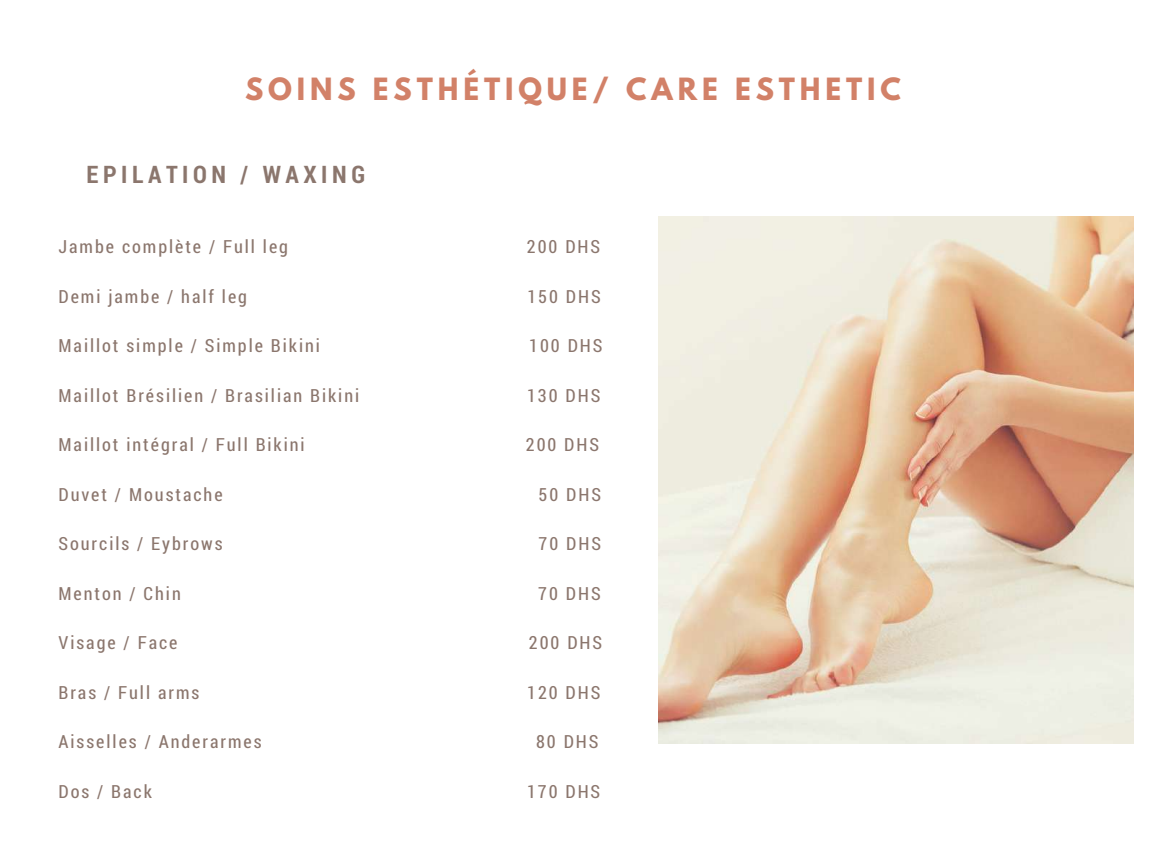
<style>
.page{position:relative;width:1152px;height:864px;background:#fff}
.page>*{position:absolute;margin:0;border:0;box-sizing:border-box;transform-origin:0 0}
.t1{font:700 27.15px "League Spartan";letter-spacing:.18em;color:#d28168}
.t2{font:700 24.15px "Roboto Condensed";letter-spacing:.19em;color:#8b766d}
.t3{font:18.15px "Roboto Condensed";letter-spacing:.11em;color:#8b766d}
</style>
<div class="page">
<img style="left:658px;top:216px;width:476px;height:528px">
<h1 class="t1" style="left:245px;top:76px;width:657px">SOINS ESTHÉTIQUE/ CARE ESTHETIC</h1>
<h2 class="t2" style="left:87px;top:158px;width:280px">EPILATION / WAXING</h2>
<p class="t3" style="left:58px;top:234px;width:231px">Jambe complète / Full leg</p>
<p class="t3" style="left:527px;top:234px;width:75px">200 DHS</p>
<p class="t3" style="left:58px;top:284px;width:190px">Demi jambe / half leg</p>
<p class="t3" style="left:527px;top:284px;width:75px">150 DHS</p>
<p class="t3" style="left:58px;top:333px;width:263px">Maillot simple / Simple Bikini</p>
<p class="t3" style="left:529px;top:333px;width:75px">100 DHS</p>
<p class="t3" style="left:58px;top:383px;width:302px">Maillot Brésilien / Brasilian Bikini</p>
<p class="t3" style="left:527px;top:383px;width:75px">130 DHS</p>
<p class="t3" style="left:58px;top:432px;width:248px">Maillot intégral / Full Bikini</p>
<p class="t3" style="left:526px;top:432px;width:75px">200 DHS</p>
<p class="t3" style="left:58px;top:482px;width:166px">Duvet / Moustache</p>
<p class="t3" style="left:539px;top:482px;width:64px">50 DHS</p>
<p class="t3" style="left:58px;top:531px;width:166px">Sourcils / Eybrows</p>
<p class="t3" style="left:539px;top:531px;width:64px">70 DHS</p>
<p class="t3" style="left:58px;top:581px;width:124px">Menton / Chin</p>
<p class="t3" style="left:538px;top:581px;width:64px">70 DHS</p>
<p class="t3" style="left:58px;top:630px;width:120px">Visage / Face</p>
<p class="t3" style="left:529px;top:630px;width:75px">200 DHS</p>
<p class="t3" style="left:58px;top:680px;width:142px">Bras / Full arms</p>
<p class="t3" style="left:527px;top:680px;width:75px">120 DHS</p>
<p class="t3" style="left:58px;top:729px;width:205px">Aisselles / Anderarmes</p>
<p class="t3" style="left:536px;top:729px;width:64px">80 DHS</p>
<p class="t3" style="left:58px;top:779px;width:95px">Dos / Back</p>
<p class="t3" style="left:527px;top:779px;width:75px">170 DHS</p>
</div>
